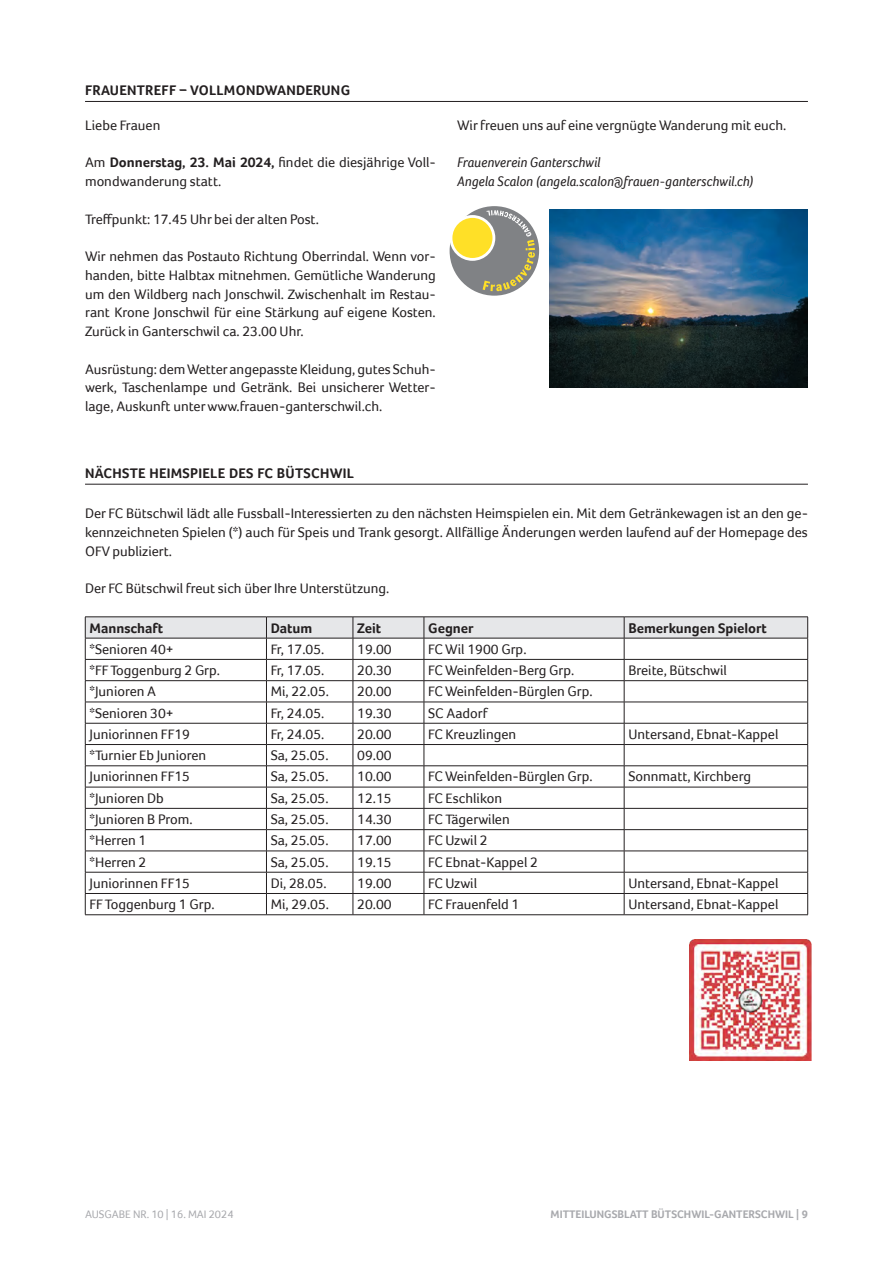
<style>
.page{position:relative;width:893px;height:1263px;background:#fff}
.page>*{position:absolute;margin:0;border:0;box-sizing:border-box;transform-origin:0 0}
.t1{font:14.25px/18.8px "Foco";color:#231f20}
.t2{font:700 14.25px "Foco";letter-spacing:.01em;color:#231f20}
.t3{font:italic 14.25px/18.8px "Foco";color:#231f20;scale:.96 1}
.t4{font:700 11.25px "Foco";color:#a8a9ad}
.t5{font:11.25px "Foco";color:#a8a9ad}
.s1{font-weight:700}
</style>
<div class="page">
<div style="left:450px;top:206px;width:89px;height:90px;background:#808285;border-radius:50%"></div>
<svg style="left:450px;top:210px;width:85px;height:81px"></svg>
<hr style="left:85px;top:101px;width:723px;height:1px;background:#231f20">
<img style="left:549px;top:209px;width:259px;height:178px">
<hr style="left:85px;top:484px;width:723px;height:1px;background:#231f20">
<img style="left:689px;top:939px;width:122px;height:122px">
<svg style="left:85px;top:617px;width:723px;height:297px"></svg>
<hr style="left:85px;top:914px;width:181px;height:1px;background:#231f20">
<hr style="left:266px;top:914px;width:87px;height:1px;background:#231f20">
<hr style="left:353px;top:914px;width:71px;height:1px;background:#231f20">
<hr style="left:424px;top:914px;width:200px;height:1px;background:#231f20">
<hr style="left:624px;top:914px;width:184px;height:1px;background:#231f20">
<p class="t2" style="left:85px;top:82px;width:267px">FRAUENTREFF – VOLLMONDWANDERUNG</p>
<p class="t1" style="left:85px;top:115px;width:77px">Liebe Frauen</p>
<p class="t1" style="left:85px;top:153px;width:352px">Am <span class="s1">Donnerstag, 23. Mai 2024,</span> findet die diesjährige Voll&shy;mondwanderung statt.</p>
<p class="t1" style="left:85px;top:209px;width:235px">Treffpunkt: 17.45 Uhr bei der alten Post.</p>
<p class="t1" style="left:85px;top:247px;width:352px;text-align:justify">Wir nehmen das Postauto Richtung Oberrindal. Wenn vor&shy;handen, bitte Halbtax mitnehmen. Gemütliche Wanderung um den Wildberg nach Jonschwil. Zwischenhalt im Restau&shy;rant Krone Jonschwil für eine Stärkung auf eigene Kosten.<br>Zurück in Ganterschwil ca. 23.00 Uhr.</p>
<p class="t1" style="left:85px;top:359px;width:352px">Ausrüstung: dem Wetter angepasste Kleidung, gutes Schuh&shy;werk, Taschenlampe und Getränk. Bei unsicherer Wetter&shy;lage, Auskunft unter www.frauen-ganterschwil.ch.</p>
<p class="t2" style="left:85px;top:465px;width:270px">NÄCHSTE HEIMSPIELE DES FC BÜTSCHWIL</p>
<p class="t1" style="left:457px;top:116px;width:331px">Wir freuen uns auf eine vergnügte Wanderung mit euch.</p>
<p class="t3" style="left:457px;top:153px;width:310px">Frauenverein Ganterschwil<br>Angela Scalon (angela.scalon@frauen-ganterschwil.ch)</p>
<p class="t1" style="left:85px;top:504px;width:724px;text-align:justify">Der FC Bütschwil lädt alle Fussball-Interessierten zu den nächsten Heimspielen ein. Mit dem Getränkewagen ist an den ge&shy;kennzeichneten Spielen (*) auch für Speis und Trank gesorgt. Allfällige Änderungen werden laufend auf der Homepage des OFV publiziert.</p>
<p class="t1" style="left:85px;top:579px;width:306px">Der FC Bütschwil freut sich über Ihre Unterstützung.</p>
<p class="t2" style="left:90px;top:619px;width:75px">Mannschaft</p>
<p class="t2" style="left:271px;top:619px;width:43px">Datum</p>
<p class="t2" style="left:357px;top:619px;width:26px">Zeit</p>
<p class="t2" style="left:428px;top:619px;width:47px">Gegner</p>
<p class="t2" style="left:628px;top:619px;width:140px">Bemerkungen Spielort</p>
<p class="t1" style="left:90px;top:639px;width:86px">*Senioren 40+</p>
<p class="t1" style="left:271px;top:639px;width:55px">Fr, 17.05.</p>
<p class="t1" style="left:357px;top:639px;width:36px">19.00</p>
<p class="t1" style="left:428px;top:639px;width:100px">FC Wil 1900 Grp.</p>
<p class="t1" style="left:90px;top:661px;width:132px">*FF Toggenburg 2 Grp.</p>
<p class="t1" style="left:271px;top:661px;width:55px">Fr, 17.05.</p>
<p class="t1" style="left:357px;top:661px;width:36px">20.30</p>
<p class="t1" style="left:428px;top:661px;width:148px">FC Weinfelden-Berg Grp.</p>
<p class="t1" style="left:628px;top:661px;width:100px">Breite, Bütschwil</p>
<p class="t1" style="left:90px;top:682px;width:68px">*Junioren A</p>
<p class="t1" style="left:271px;top:682px;width:60px">Mi, 22.05.</p>
<p class="t1" style="left:357px;top:682px;width:36px">20.00</p>
<p class="t1" style="left:428px;top:682px;width:166px">FC Weinfelden-Bürglen Grp.</p>
<p class="t1" style="left:90px;top:703px;width:86px">*Senioren 30+</p>
<p class="t1" style="left:271px;top:703px;width:55px">Fr, 24.05.</p>
<p class="t1" style="left:357px;top:703px;width:36px">19.30</p>
<p class="t1" style="left:428px;top:703px;width:61px">SC Aadorf</p>
<p class="t1" style="left:90px;top:725px;width:102px">Juniorinnen FF19</p>
<p class="t1" style="left:271px;top:725px;width:55px">Fr, 24.05.</p>
<p class="t1" style="left:357px;top:725px;width:36px">20.00</p>
<p class="t1" style="left:428px;top:725px;width:90px">FC Kreuzlingen</p>
<p class="t1" style="left:628px;top:725px;width:152px">Untersand, Ebnat-Kappel</p>
<p class="t1" style="left:90px;top:746px;width:118px">*Turnier Eb Junioren</p>
<p class="t1" style="left:271px;top:746px;width:59px">Sa, 25.05.</p>
<p class="t1" style="left:357px;top:746px;width:36px">09.00</p>
<p class="t1" style="left:90px;top:767px;width:102px">Juniorinnen FF15</p>
<p class="t1" style="left:271px;top:767px;width:59px">Sa, 25.05.</p>
<p class="t1" style="left:357px;top:767px;width:36px">10.00</p>
<p class="t1" style="left:428px;top:767px;width:166px">FC Weinfelden-Bürglen Grp.</p>
<p class="t1" style="left:628px;top:767px;width:124px">Sonnmatt, Kirchberg</p>
<p class="t1" style="left:90px;top:788px;width:76px">*Junioren Db</p>
<p class="t1" style="left:271px;top:788px;width:59px">Sa, 25.05.</p>
<p class="t1" style="left:357px;top:788px;width:36px">12.15</p>
<p class="t1" style="left:428px;top:788px;width:75px">FC Eschlikon</p>
<p class="t1" style="left:90px;top:810px;width:105px">*Junioren B Prom.</p>
<p class="t1" style="left:271px;top:810px;width:59px">Sa, 25.05.</p>
<p class="t1" style="left:357px;top:810px;width:36px">14.30</p>
<p class="t1" style="left:428px;top:810px;width:83px">FC Tägerwilen</p>
<p class="t1" style="left:90px;top:831px;width:58px">*Herren 1</p>
<p class="t1" style="left:271px;top:831px;width:59px">Sa, 25.05.</p>
<p class="t1" style="left:357px;top:831px;width:36px">17.00</p>
<p class="t1" style="left:428px;top:831px;width:61px">FC Uzwil 2</p>
<p class="t1" style="left:90px;top:852px;width:58px">*Herren 2</p>
<p class="t1" style="left:271px;top:852px;width:59px">Sa, 25.05.</p>
<p class="t1" style="left:357px;top:852px;width:36px">19.15</p>
<p class="t1" style="left:428px;top:852px;width:111px">FC Ebnat-Kappel 2</p>
<p class="t1" style="left:90px;top:873px;width:102px">Juniorinnen FF15</p>
<p class="t1" style="left:271px;top:873px;width:58px">Di, 28.05.</p>
<p class="t1" style="left:357px;top:873px;width:36px">19.00</p>
<p class="t1" style="left:428px;top:873px;width:50px">FC Uzwil</p>
<p class="t1" style="left:628px;top:873px;width:152px">Untersand, Ebnat-Kappel</p>
<p class="t1" style="left:90px;top:895px;width:127px">FF Toggenburg 1 Grp.</p>
<p class="t1" style="left:271px;top:895px;width:60px">Mi, 29.05.</p>
<p class="t1" style="left:357px;top:895px;width:36px">20.00</p>
<p class="t1" style="left:428px;top:895px;width:93px">FC Frauenfeld 1</p>
<p class="t1" style="left:628px;top:895px;width:152px">Untersand, Ebnat-Kappel</p>
<p class="t5" style="left:85px;top:1208px;width:150px">AUSGABE NR. 10 | 16. MAI 2024</p>
<p class="t4" style="left:551px;top:1208px;width:259px">MITTEILUNGSBLATT BÜTSCHWIL-GANTERSCHWIL | 9</p>
</div>
